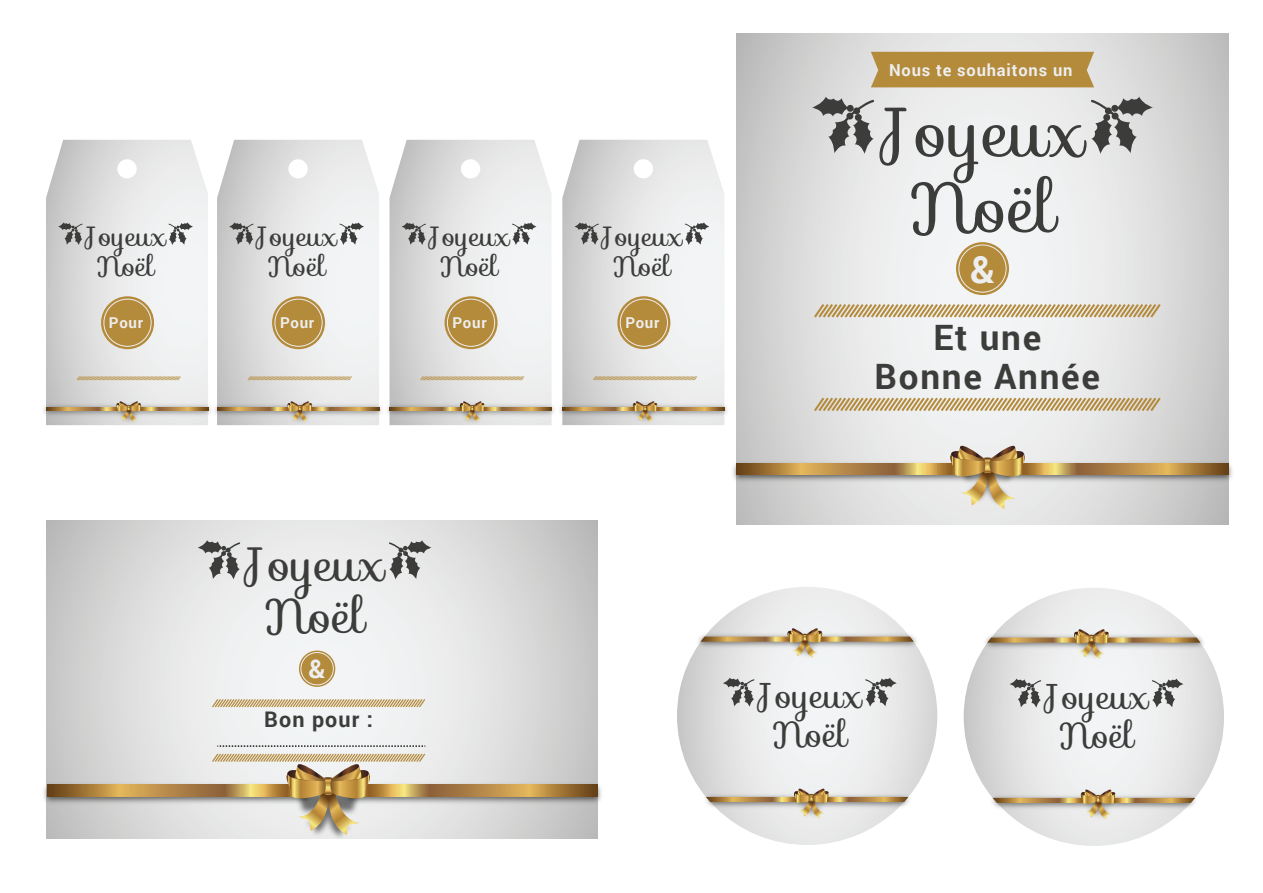
<style>
.page{position:relative;width:1263px;height:893px;background:#fff}
.page>*{position:absolute;margin:0;border:0;box-sizing:border-box;transform-origin:0 0}
.t1{font:70.05px/75.6px "Sofia";color:#3c3c3b;text-align:center}
.t2{font:48px/51.9px "Sofia";color:#3c3c3b;text-align:center}
.t3{font:700 37.65px "Roboto";color:#edeeef}
.t4{font:35.85px/38.7px "Sofia";color:#3c3c3b;text-align:center}
.t5{font:700 34.95px/38.7px "Roboto";letter-spacing:.05em;color:#3c3c3b;text-align:center}
.t6{font:27.75px/30px "Sofia";color:#3c3c3b;text-align:center}
.t7{font:700 25.8px "Roboto";color:#edeeef}
.t8{font:700 21.45px "Roboto";letter-spacing:.05em;color:#3c3c3b}
.t9{font:700 16.5px "Roboto";letter-spacing:.05em;color:#edeeef}
.t10{font:700 15px "Roboto";letter-spacing:.05em;color:#edeeef}
</style>
<div class="page">
<svg style="left:964px;top:698px;width:260px;height:47px"></svg>
<svg style="left:1009px;top:698px;width:17px;height:10px"></svg>
<svg style="left:1157px;top:698px;width:27px;height:10px"></svg>
<img style="left:1164px;top:745px;width:57px;height:80px">
<img style="left:967px;top:745px;width:65px;height:85px">
<svg style="left:992px;top:790px;width:203px;height:29px;background:#d2c9b9"></svg>
<img style="left:1157px;top:604px;width:66px;height:94px">
<img style="left:965px;top:607px;width:61px;height:91px">
<img style="left:1026px;top:588px;width:131px;height:121px">
<svg style="left:987px;top:629px;width:213px;height:30px;background:#d3cabb"></svg>
<svg style="left:217px;top:140px;width:162px;height:214px"></svg>
<svg style="left:562px;top:140px;width:162px;height:214px"></svg>
<svg style="left:389px;top:140px;width:162px;height:214px"></svg>
<svg style="left:736px;top:34px;width:492px;height:378px"></svg>
<svg style="left:812px;top:97px;width:62px;height:57px;background:#a2a2a1"></svg>
<svg style="left:1090px;top:97px;width:63px;height:57px;background:#a4a4a4"></svg>
<div style="left:956px;top:242px;width:53px;height:53px;background:#b48a3b;border-radius:50%"></div>
<div style="left:958px;top:245px;width:48px;height:48px;border:1px solid #edeeef;border-radius:50%"></div>
<svg style="left:814px;top:304px;width:347px;height:14px;background:#d0bc95"></svg>
<svg style="left:814px;top:398px;width:347px;height:13px;background:#ccb68c"></svg>
<div style="left:871px;top:52px;width:223px;height:35px;background:#b48a3b"></div>
<svg style="left:46px;top:140px;width:162px;height:214px"></svg>
<div style="left:117px;top:159px;width:20px;height:19px;background:#fff;border-radius:50%"></div>
<svg style="left:677px;top:697px;width:260px;height:47px"></svg>
<svg style="left:46px;top:520px;width:552px;height:213px"></svg>
<svg style="left:197px;top:540px;width:43px;height:40px;background:#a8a8a8"></svg>
<svg style="left:389px;top:540px;width:43px;height:40px;background:#a9a9a9"></svg>
<svg style="left:299px;top:650px;width:36px;height:37px"></svg>
<div style="left:301px;top:652px;width:33px;height:33px;border:1px solid #edeeef;border-radius:50%"></div>
<svg style="left:212px;top:699px;width:213px;height:8px;background:#d0ba91"></svg>
<img style="left:361px;top:733px;width:240px;height:106px">
<img style="left:44px;top:733px;width:317px;height:106px">
<img style="left:246px;top:734px;width:165px;height:105px">
<svg style="left:425px;top:784px;width:173px;height:12px;background:#ab8041"></svg>
<svg style="left:47px;top:784px;width:165px;height:12px;background:#ae8241"></svg>
<svg style="left:212px;top:754px;width:213px;height:81px;background:#d3c7af"></svg>
<img style="left:1067px;top:412px;width:165px;height:113px">
<img style="left:733px;top:412px;width:175px;height:113px">
<img style="left:908px;top:405px;width:159px;height:120px">
<svg style="left:1029px;top:464px;width:199px;height:10px;background:#b38947"></svg>
<svg style="left:736px;top:464px;width:210px;height:10px;background:#b58b47"></svg>
<svg style="left:946px;top:446px;width:83px;height:63px;background:#cab693"></svg>
<svg style="left:58px;top:222px;width:25px;height:23px"></svg>
<svg style="left:168px;top:222px;width:25px;height:23px"></svg>
<img style="left:44px;top:354px;width:22px;height:72px">
<svg style="left:143px;top:407px;width:20px;height:4px"></svg>
<svg style="left:46px;top:407px;width:69px;height:4px"></svg>
<svg style="left:115px;top:401px;width:28px;height:21px"></svg>
<div style="left:101px;top:296px;width:53px;height:53px;background:#b48a3b;border-radius:50%"></div>
<div style="left:104px;top:299px;width:48px;height:48px;border:1px solid #edeeef;border-radius:50%"></div>
<svg style="left:77px;top:376px;width:86px;height:4px"></svg>
<div style="left:288px;top:159px;width:20px;height:19px;background:#fff;border-radius:50%"></div>
<svg style="left:229px;top:222px;width:25px;height:23px"></svg>
<svg style="left:339px;top:222px;width:25px;height:23px"></svg>
<img style="left:163px;top:354px;width:74px;height:72px">
<svg style="left:314px;top:407px;width:21px;height:4px"></svg>
<svg style="left:217px;top:407px;width:69px;height:4px"></svg>
<svg style="left:286px;top:401px;width:28px;height:21px"></svg>
<div style="left:272px;top:296px;width:53px;height:53px;background:#b48a3b;border-radius:50%"></div>
<div style="left:275px;top:299px;width:48px;height:48px;border:1px solid #edeeef;border-radius:50%"></div>
<svg style="left:248px;top:376px;width:87px;height:4px"></svg>
<div style="left:461px;top:159px;width:19px;height:19px;background:#fff;border-radius:50%"></div>
<svg style="left:401px;top:222px;width:25px;height:23px"></svg>
<svg style="left:512px;top:222px;width:25px;height:23px"></svg>
<img style="left:335px;top:354px;width:75px;height:72px">
<svg style="left:486px;top:407px;width:22px;height:4px"></svg>
<svg style="left:389px;top:407px;width:69px;height:4px"></svg>
<svg style="left:458px;top:401px;width:28px;height:21px"></svg>
<div style="left:444px;top:296px;width:53px;height:53px;background:#b48a3b;border-radius:50%"></div>
<div style="left:447px;top:299px;width:48px;height:48px;border:1px solid #edeeef;border-radius:50%"></div>
<svg style="left:420px;top:376px;width:88px;height:4px"></svg>
<div style="left:634px;top:159px;width:19px;height:19px;background:#fff;border-radius:50%"></div>
<svg style="left:574px;top:222px;width:25px;height:23px"></svg>
<svg style="left:685px;top:222px;width:24px;height:23px"></svg>
<img style="left:708px;top:354px;width:71px;height:112px">
<img style="left:508px;top:354px;width:75px;height:72px">
<svg style="left:659px;top:407px;width:65px;height:4px"></svg>
<svg style="left:562px;top:407px;width:69px;height:4px"></svg>
<svg style="left:631px;top:401px;width:28px;height:21px"></svg>
<div style="left:617px;top:296px;width:53px;height:53px;background:#b48a3b;border-radius:50%"></div>
<div style="left:620px;top:299px;width:48px;height:48px;border:1px solid #edeeef;border-radius:50%"></div>
<svg style="left:593px;top:376px;width:104px;height:4px"></svg>
<svg style="left:723px;top:697px;width:16px;height:10px"></svg>
<svg style="left:871px;top:697px;width:26px;height:10px"></svg>
<img style="left:877px;top:744px;width:57px;height:81px">
<img style="left:680px;top:744px;width:66px;height:86px">
<svg style="left:706px;top:789px;width:202px;height:29px;background:#d2c9b9"></svg>
<img style="left:871px;top:604px;width:98px;height:93px">
<img style="left:678px;top:606px;width:61px;height:91px">
<img style="left:739px;top:587px;width:132px;height:121px">
<svg style="left:701px;top:628px;width:213px;height:30px;background:#d3cabb"></svg>
<p class="t6" style="left:85px;top:221px;width:82px">Joyeux<br>Noël</p>
<p class="t10" style="left:109px;top:312px;width:36px">Pour</p>
<p class="t6" style="left:256px;top:221px;width:82px">Joyeux<br>Noël</p>
<p class="t10" style="left:280px;top:312px;width:36px">Pour</p>
<p class="t6" style="left:429px;top:221px;width:82px">Joyeux<br>Noël</p>
<p class="t10" style="left:452px;top:312px;width:36px">Pour</p>
<h2 class="t2" style="left:245px;top:539px;width:141px">Joyeux<br>Noël</h2>
<p class="t7" style="left:309px;top:651px;width:18px">&amp;</p>
<p class="t8" style="left:264px;top:704px;width:110px">Bon pour :</p>
<p class="t6" style="left:602px;top:221px;width:82px">Joyeux<br>Noël</p>
<p class="t10" style="left:625px;top:312px;width:36px">Pour</p>
<p class="t9" style="left:889px;top:58px;width:185px">Nous te souhaitons un</p>
<h1 class="t1" style="left:881px;top:94px;width:205px">Joyeux<br>Noël</h1>
<h3 class="t3" style="left:970px;top:243px;width:26px">&amp;</h3>
<p class="t5" style="left:874px;top:317px;width:227px">Et une<br>Bonne Année</p>
<p class="t4" style="left:758px;top:676px;width:105px">Joyeux<br>Noël</p>
<p class="t4" style="left:1044px;top:677px;width:105px">Joyeux<br>Noël</p>
</div>
